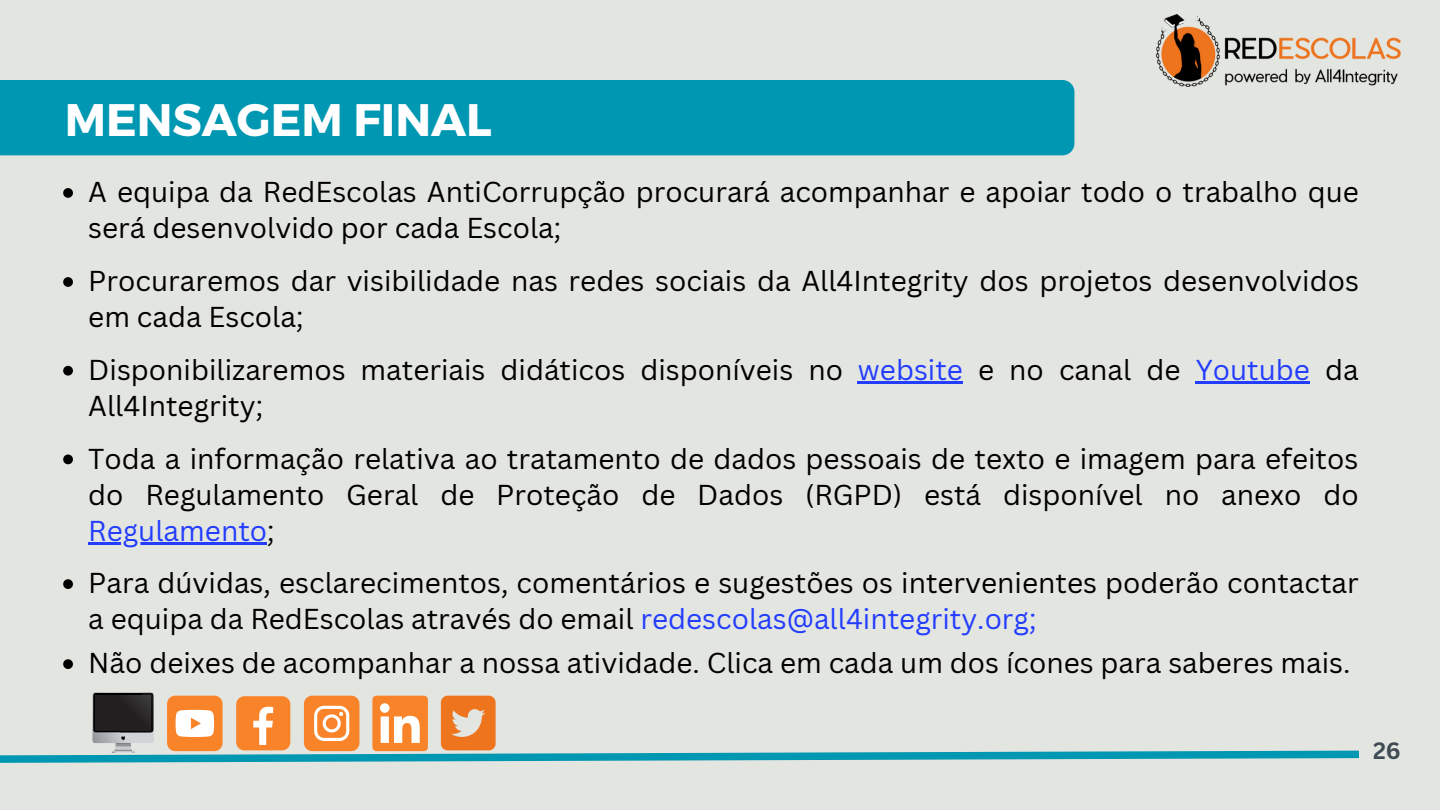
<style>
.page{position:relative;width:1440px;height:810px;background:#e3e5e0}
.page>*{position:absolute;margin:0;border:0;box-sizing:border-box;transform-origin:0 0}
.t1{font:700 45.5px "Montserrat";color:#fff}
.t2{font:28px/36px "Canva Sans";color:#000}
.t3{font:700 23px "Canva Sans";color:#3e4b53}
.s1{color:#233dff}
</style>
<div class="page">
<div style="left:0;top:80px;width:1074px;height:75px;background:#0097b2"></div>
<img style="left:1157px;top:15px;width:243px;height:71px">
<svg style="left:0;top:693px;width:1359px;height:70px"></svg>
<svg style="left:63px;top:188px;width:10px;height:10px"></svg>
<svg style="left:63px;top:277px;width:10px;height:10px"></svg>
<svg style="left:63px;top:366px;width:10px;height:10px"></svg>
<hr style="left:858px;top:382px;width:105px;height:2px;background:#233dff">
<hr style="left:1196px;top:382px;width:114px;height:2px;background:#233dff">
<svg style="left:63px;top:579px;width:10px;height:10px"></svg>
<svg style="left:63px;top:659px;width:10px;height:10px"></svg>
<svg style="left:63px;top:455px;width:10px;height:9px"></svg>
<hr style="left:88px;top:542px;width:179px;height:3px;background:#233dff">
<p class="t1" style="left:65px;top:90px;width:429px">MENSAGEM FINAL</p>
<p class="t2" style="left:88px;top:173px;width:1272px">A equipa da RedEscolas AntiCorrupção procurará acompanhar e apoiar todo o trabalho que será desenvolvido por cada Escola;</p>
<p class="t2" style="left:88px;top:263px;width:1272px">Procuraremos dar visibilidade nas redes sociais da All4Integrity dos projetos desenvolvidos em cada Escola;</p>
<p class="t2" style="left:88px;top:351px;width:1272px">Disponibilizaremos materiais didáticos disponíveis no <span class="s1">website</span> e no canal de <span class="s1">Youtube</span> da<br>All4Integrity;</p>
<p class="t2" style="left:88px;top:440px;width:1272px;text-align:justify">Toda a informação relativa ao tratamento de dados pessoais de texto e imagem para efeitos do Regulamento Geral de Proteção de Dados (RGPD) está disponível no anexo do <span class="s1">Regulamento</span>;</p>
<p class="t2" style="left:88px;top:565px;width:1272px">Para dúvidas, esclarecimentos, comentários e sugestões os intervenientes poderão contactar a equipa da RedEscolas através do email <span class="s1">redescolas@all4integrity.org;</span></p>
<p class="t2" style="left:88px;top:645px;width:1264px">Não deixes de acompanhar a nossa atividade. Clica em cada um dos ícones para saberes mais.</p>
<p class="t3" style="left:1373px;top:734px;width:29px">26</p>
</div>
